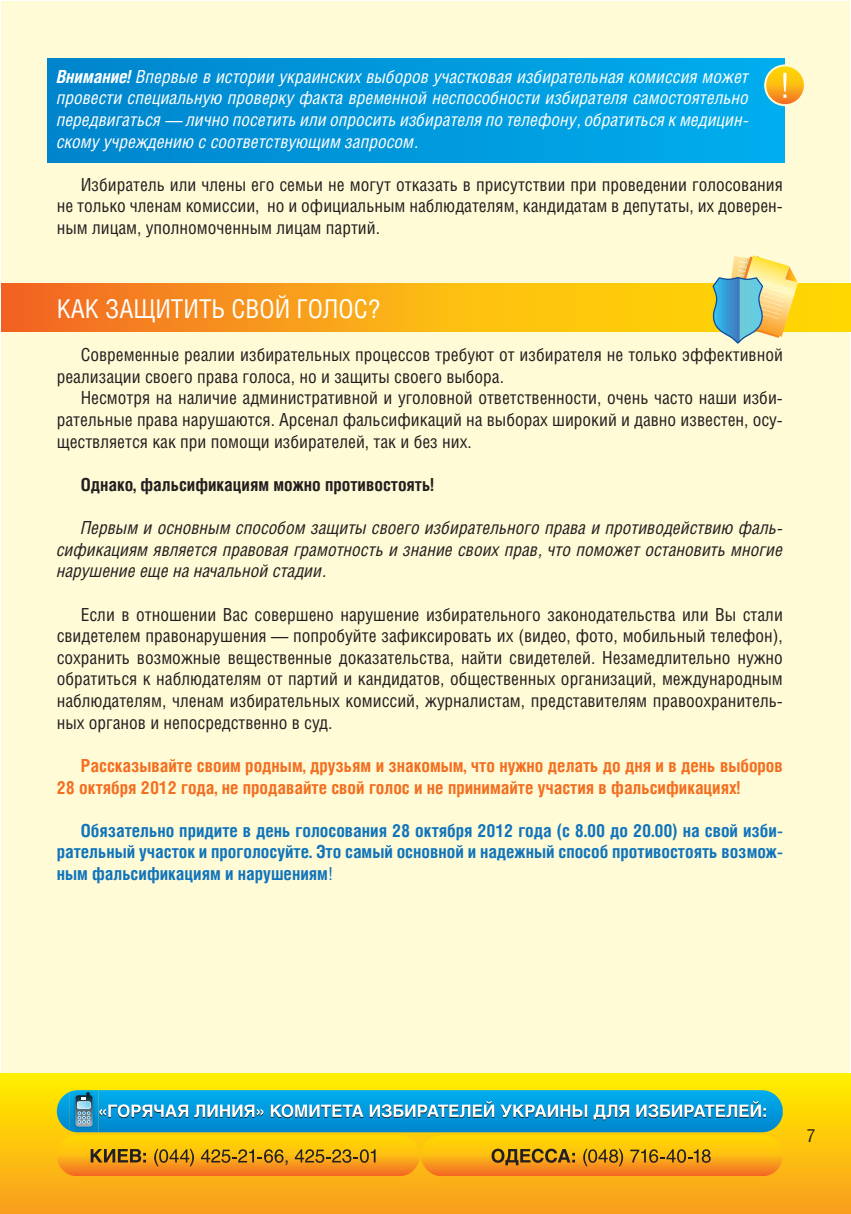
<style>
.page{position:relative;width:851px;height:1214px;background:#fff}
.page>*{position:absolute;margin:0;border:0;box-sizing:border-box;transform-origin:0 0}
.t1{font:26px "Helios Cond";color:#fff}
.t2{font:18px/21.6px "Helios Cond";color:#231f20;text-align:justify}
.t3{font:italic 18px/21.6px "Helios Cond";color:#fff;text-align:justify}
.t4{font:700 18px/21.6px "Helios Cond";color:#1074bc;text-align:justify}
.t5{font:italic 18px/21.6px "Helios Cond";color:#231f20;text-align:justify}
.t6{font:700 18px/21.6px "Helios Cond";color:#f36e21}
.t7{font:700 18px "Helios Cond";color:#231f20}
.s1{font-weight:700}
.s2{font-weight:400}
</style>
<div class="page">
<div style="left:1px;top:1px;width:848px;height:1211px;background:#fffbd6"></div>
<div style="left:0;top:1073px;width:850px;height:140px;background:linear-gradient(to bottom,#fff000,#f99b1e)"></div>
<svg style="left:57px;top:1089px;width:725px;height:86px;background:#89a572"></svg>
<div style="left:47px;top:58px;width:737px;height:105px;background:linear-gradient(to right,#0084cc,#00aeee)"></div>
<svg style="left:765px;top:65px;width:39px;height:40px"></svg>
<div style="left:764px;top:64px;width:41px;height:42px;border:2px solid #fffbd6;border-radius:50%"></div>
<svg style="left:783px;top:73px;width:3px;height:25px"></svg>
<svg style="left:1px;top:283px;width:849px;height:48px;background:#f9a815"></svg>
<svg style="left:712px;top:255px;width:86px;height:88px"></svg>
<p class="t3" style="left:57px;top:65px;width:693px"><span class="s1">Внимание!</span> Впервые в истории украинских выборов участковая избирательная комиссия может провести специальную проверку факта временной неспособности избирателя самостоятельно передвигаться — лично посетить или опросить избирателя по телефону, обратиться к медицин&shy;скому учреждению с соответствующим запросом.</p>
<p class="t2" style="left:57px;top:173px;width:727px;text-indent:24px">Избиратель или члены его семьи не могут отказать в присутствии при проведении голосования не только членам комиссии, но и официальным наблюдателям, кандидатам в депутаты, их доверен&shy;ным лицам, уполномоченным лицам партий.</p>
<h1 class="t1" style="left:57px;top:293px;width:325px">Как защитить свой голос?</h1>
<p class="t2" style="left:57px;top:343px;width:727px;text-indent:24px">Современные реалии избирательных процессов требуют от избирателя не только эффективной реализации своего права голоса, но и защиты своего выбора.</p>
<p class="t2" style="left:57px;top:387px;width:727px;text-indent:24px">Несмотря на наличие административной и уголовной ответственности, очень часто наши изби&shy;рательные права нарушаются. Арсенал фальсификаций на выборах широкий и давно известен, осу&shy;ществляется как при помощи избирателей, так и без них.</p>
<p class="t7" style="left:81px;top:473px;width:354px">Однако, фальсификациям можно противостоять!</p>
<p class="t5" style="left:57px;top:516px;width:727px;text-indent:24px">Первым и основным способом защиты своего избирательного права и противодействию фаль&shy;сификациям является правовая грамотность и знание своих прав, что поможет остановить многие нарушение еще на начальной стадии.</p>
<p class="t2" style="left:57px;top:603px;width:727px;text-indent:24px">Если в отношении Вас совершено нарушение избирательного законодательства или Вы стали свидетелем правонарушения — попробуйте зафиксировать их (видео, фото, мобильный телефон), сохранить возможные вещественные доказательства, найти свидетелей. Незамедлительно нужно обратиться к наблюдателям от партий и кандидатов, общественных организаций, международным наблюдателям, членам избирательных комиссий, журналистам, представителям правоохранитель&shy;ных органов и непосредственно в суд.</p>
<p class="t6" style="left:57px;top:754px;width:727px;text-indent:24px">Рассказывайте своим родным, друзьям и знакомым, что нужно делать до дня и в день выборов<br>28 октября 2012 года, не продавайте свой голос и не принимайте участия в фальсификациях!</p>
<p class="t4" style="left:57px;top:819px;width:727px;text-indent:24px">Обязательно придите в день голосования 28 октября 2012 года (с 8.00 до 20.00) на свой изби&shy;рательный участок и проголосуйте. Это самый основной и надежный способ противостоять возмож&shy;ным фальсификациям и нарушениям<span class="s2">!</span></p>
<p class="t2" style="left:806px;top:1124px;width:10px">7</p>
</div>
